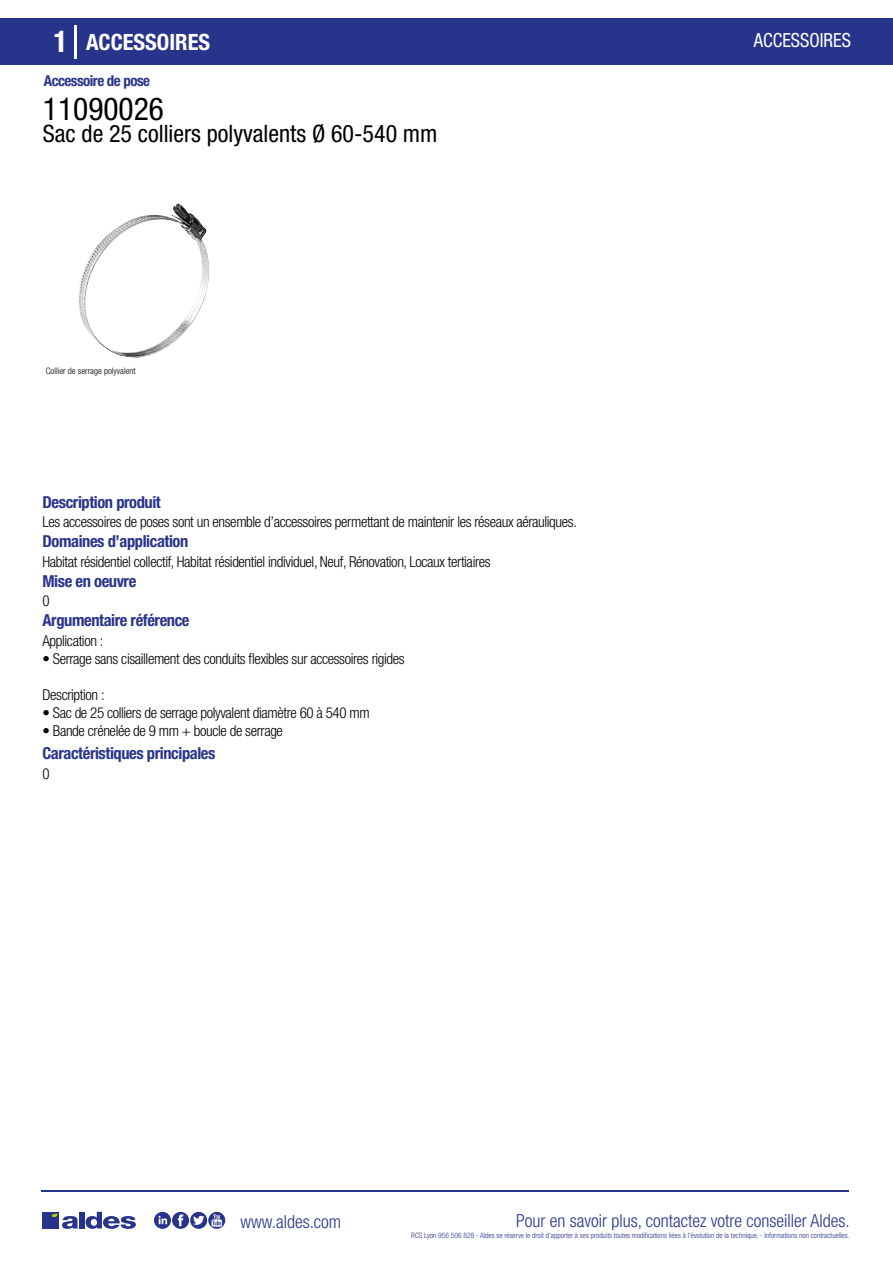
<style>
.page{position:relative;width:893px;height:1263px;background:#fff}
.page>*{position:absolute;margin:0;border:0;box-sizing:border-box;transform-origin:0 0}
.t1{font:condensed 31.5px "Helvetica Neue LT Std";color:#000}
.t2{font:condensed 24px "Helvetica Neue LT Std";color:#000}
.t3{font:700 condensed 22.5px "Helvetica Neue LT Std";color:#fff}
.t4{font:condensed 19.5px "Helvetica Neue LT Std";color:#fff;scale:.95 1}
.t5{font:300 condensed 18px "Helvetica Neue";color:#28348b}
.t6{font:700 condensed 16.5px "Helvetica Neue LT Std";letter-spacing:-.025em;color:#28348b}
.t7{font:300 condensed 15px "Helvetica Neue LT Std";letter-spacing:-.025em;color:#000}
.t8{font:700 condensed 15px "Helvetica Neue LT Std";letter-spacing:-.035em;color:#28348b}
.t9{font:300 condensed 9px "Helvetica Neue";color:#000}
.t10{font:300 condensed 7.5px "Helvetica Neue";color:#28348b}
.s1{font-size:30px}
</style>
<div class="page">
<div style="left:0;top:18px;width:893px;height:46px;background:#28348b"></div>
<hr style="left:74px;top:25px;width:2px;height:33px;background:#fff">
<img style="left:79px;top:203px;width:130px;height:155px">
<hr style="left:41px;top:1190px;width:808px;height:1px;background:#28348b">
<svg style="left:154px;top:1212px;width:71px;height:17px"></svg>
<div style="left:42px;top:1212px;width:17px;height:16px;background:#28348b"></div>
<div style="left:79px;top:1212px;width:5px;height:16px;background:#28348b"></div>
<svg style="left:86px;top:1212px;width:50px;height:17px"></svg>
<svg style="left:52px;top:1213px;width:26px;height:16px"></svg>
<h3 class="t3" style="left:54px;top:28px;width:158px"><span class="s1">1</span> ACCESSOIRES</h3>
<h3 class="t4" style="left:754px;top:29px;width:104px">ACCESSOIRES</h3>
<p class="t8" style="left:44px;top:71px;width:108px">Accessoire de pose</p>
<h1 class="t1" style="left:43px;top:91px;width:122px">11090026</h1>
<h2 class="t2" style="left:43px;top:120px;width:396px">Sac de 25 colliers polyvalents Ø 60-540 mm</h2>
<p class="t9" style="left:46px;top:365px;width:91px">Collier de serrage polyvalent</p>
<p class="t9" style="left:46px;top:365px;width:67px">Accessoires de pose</p>
<p class="t6" style="left:43px;top:492px;width:120px">Description produit</p>
<p class="t6" style="left:43px;top:531px;width:147px">Domaines d’application</p>
<p class="t6" style="left:43px;top:571px;width:95px">Mise en oeuvre</p>
<p class="t7" style="left:43px;top:513px;width:536px">Les accessoires de poses sont un ensemble d’accessoires permettant de maintenir les réseaux aérauliques.</p>
<p class="t7" style="left:43px;top:553px;width:450px">Habitat résidentiel collectif, Habitat résidentiel individuel, Neuf, Rénovation, Locaux tertiaires</p>
<p class="t7" style="left:43px;top:592px;width:9px">0</p>
<p class="t6" style="left:43px;top:610px;width:149px">Argumentaire référence</p>
<p class="t7" style="left:43px;top:632px;width:62px">Application :</p>
<p class="t7" style="left:43px;top:650px;width:364px">• Serrage sans cisaillement des conduits flexibles sur accessoires rigides</p>
<p class="t7" style="left:43px;top:686px;width:64px">Description :</p>
<p class="t7" style="left:43px;top:704px;width:329px">• Sac de 25 colliers de serrage polyvalent diamètre 60 à 540 mm</p>
<p class="t7" style="left:43px;top:722px;width:242px">• Bande crénelée de 9 mm + boucle de serrage</p>
<p class="t6" style="left:43px;top:743px;width:174px">Caractéristiques principales</p>
<p class="t7" style="left:43px;top:765px;width:9px">0</p>
<p class="t5" style="left:240px;top:1211px;width:102px">www.aldes.com</p>
<p class="t5" style="left:516px;top:1211px;width:335px">Pour en savoir plus, contactez votre conseiller Aldes.</p>
<p class="t10" style="left:411px;top:1230px;width:440px">RCS Lyon 956 506 828 - Aldes se réserve le droit d’apporter à ses produits toutes modifications liées à l’évolution de la technique. - Informations non contractuelles.</p>
</div>
